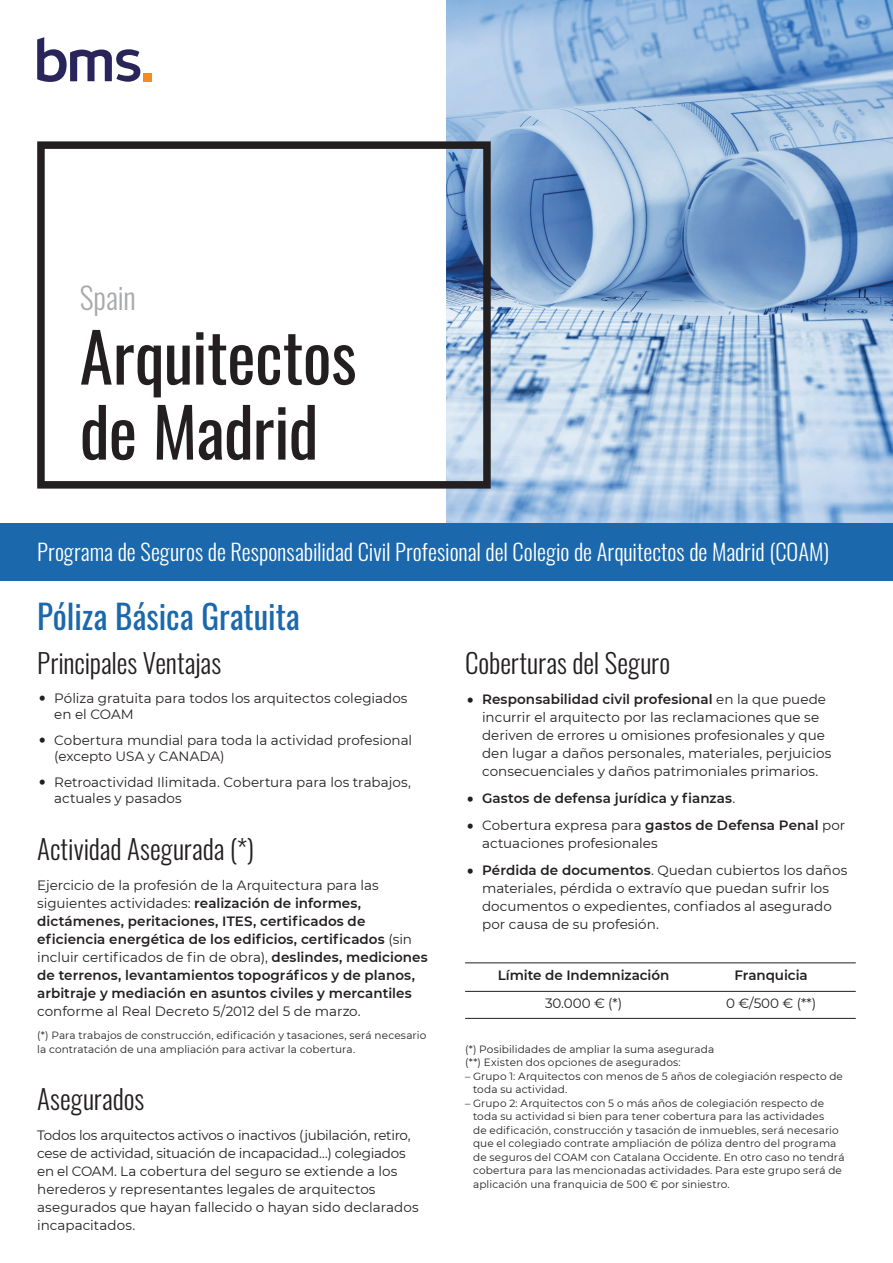
<style>
.page{position:relative;width:893px;height:1263px;background:#fff}
.page>*{position:absolute;margin:0;border:0;box-sizing:border-box;transform-origin:0 0}
.Cover_Title__45_50{font:67.5px/75px "Oswald";letter-spacing:-.01em;color:#231f20}
.Heading_1__22_28{font:33px "Oswald";color:#1b68ad}
.t1{font:33px "Montserrat";color:#231f20}
.Cover_Pre-Title__20{font:300 30px "Oswald";letter-spacing:-.005em;color:#a8a9ad}
.Heading_2__18_24{font:300 27px "Oswald";color:#231f20}
.Heading_2__18_24-2{font:300 22.5px "Oswald";color:#fff}
.Body_Copy__9_12{font:13.5px/18px "Montserrat";color:#231f20}
.Body_Copy__9_12-2{font:600 13.5px/18px "Montserrat";letter-spacing:.005em;color:#231f20}
.Main_text{font:600 13.5px "Montserrat";letter-spacing:-.005em;color:#231f20}
.Main_text-2{font:13.5px "Montserrat";letter-spacing:-.005em;color:#231f20}
.Footnote__7_9{font:10.5px/13.5px "Montserrat";letter-spacing:.015em;color:#231f20}
.s1{font-weight:400}
.s2{font-weight:600}
</style>
<div class="page">
<img style="left:446px;top:0;width:447px;height:523px">
<div style="left:0;top:523px;width:893px;height:58px;background:#1b68ad"></div>
<div style="left:37px;top:141px;width:454px;height:348px;border:8px solid #231f20"></div>
<hr style="left:465px;top:962px;width:391px;height:1px;background:#231f20">
<hr style="left:465px;top:991px;width:391px;height:1px;background:#231f20">
<hr style="left:465px;top:1018px;width:391px;height:1px;background:#231f20">
<div style="left:144px;top:73px;width:8px;height:8px;background:#f68b1f"></div>
<svg style="left:37px;top:37px;width:103px;height:45px"></svg>
<p class="Cover_Pre-Title__20" style="left:80px;top:271px;width:57px">Spain</p>
<p class="Cover_Title__45_50" style="left:80px;top:313px;width:278px">Arquitectos de Madrid</p>
<p class="Heading_2__18_24-2" style="left:37px;top:532px;width:794px">Programa de Seguros de Responsabilidad Civil Profesional del Colegio de Arquitectos de Madrid (COAM)</p>
<p class="Heading_1__22_28" style="left:37px;top:587px;width:264px">Póliza Básica Gratuita</p>
<p class="Heading_2__18_24" style="left:37px;top:639px;width:186px">Principales Ventajas</p>
<p class="t1" style="left:37px;top:676px;width:12px">ظ</p>
<p class="Body_Copy__9_12" style="left:54px;top:689px;width:355px;line-height:16.5px">Póliza gratuita para todos los arquitectos colegiados en el COAM</p>
<p class="t1" style="left:37px;top:718px;width:12px">ظ</p>
<p class="Body_Copy__9_12" style="left:54px;top:731px;width:360px;line-height:16.5px">Cobertura mundial para toda la actividad profesional (excepto USA y CANADA)</p>
<p class="t1" style="left:37px;top:760px;width:12px">ظ</p>
<p class="Body_Copy__9_12" style="left:54px;top:773px;width:358px;line-height:16.5px">Retroactividad Ilimitada. Cobertura para los trabajos, actuales y pasados</p>
<p class="Heading_2__18_24" style="left:37px;top:825px;width:218px">Actividad Asegurada (*)</p>
<p class="Body_Copy__9_12-2" style="left:37px;top:876px;width:392px"><span class="s1">Ejercicio de la profesión de la Arquitectura para las siguientes actividades:</span> realización de informes, dictámenes, peritaciones, ITES, certificados de eficiencia energética de los edificios, certificados <span class="s1">(sin incluir certificados de fin de obra),</span> deslindes, mediciones de terrenos, levantamientos topográficos y de planos, arbitraje y mediación en asuntos civiles y mercantiles <span class="s1">conforme al Real Decreto 5/2012 del 5 de marzo.</span></p>
<p class="Footnote__7_9" style="left:37px;top:1028px;width:391px">(*) Para trabajos de construcción, edificación y tasaciones, será necesario la contratación de una ampliación para activar la cobertura.</p>
<p class="Heading_2__18_24" style="left:37px;top:1074px;width:109px">Asegurados</p>
<p class="Body_Copy__9_12" style="left:37px;top:1125px;width:383px">Todos los arquitectos activos o inactivos (jubilación, retiro, cese de actividad, situación de incapacidad…) colegiados en el COAM. La cobertura del seguro se extiende a los herederos y representantes legales de arquitectos asegurados que hayan fallecido o hayan sido declarados incapacitados.</p>
<p class="Heading_2__18_24" style="left:465px;top:639px;width:207px">Coberturas del Seguro</p>
<p class="t1" style="left:465px;top:677px;width:12px">ظ</p>
<p class="Body_Copy__9_12" style="left:482px;top:690px;width:351px"><span class="s2">Responsabilidad civil profesional</span> en la que puede incurrir el arquitecto por las reclamaciones que se deriven de errores u omisiones profesionales y que den lugar a daños personales, materiales, perjuicios consecuenciales y daños patrimoniales primarios.</p>
<p class="t1" style="left:465px;top:776px;width:12px">ظ</p>
<p class="Body_Copy__9_12-2" style="left:482px;top:789px;width:255px">Gastos de defensa jurídica y fianzas<span class="s1">.</span></p>
<p class="t1" style="left:465px;top:803px;width:12px">ظ</p>
<p class="Body_Copy__9_12" style="left:482px;top:816px;width:365px">Cobertura expresa para <span class="s2">gastos de Defensa Penal</span> por actuaciones profesionales</p>
<p class="t1" style="left:465px;top:848px;width:12px">ظ</p>
<p class="Body_Copy__9_12" style="left:482px;top:861px;width:367px"><span class="s2">Pérdida de documentos</span>. Quedan cubiertos los daños materiales, pérdida o extravío que puedan sufrir los documentos o expedientes, confiados al asegurado por causa de su profesión.</p>
<p class="Main_text" style="left:498px;top:966px;width:173px">Límite de Indemnización</p>
<p class="Main_text" style="left:734px;top:966px;width:75px">Franquicia</p>
<p class="Main_text-2" style="left:545px;top:993px;width:79px">30.000 € (*)</p>
<p class="Main_text-2" style="left:726px;top:993px;width:91px">0 €/500 € (**)</p>
<p class="Footnote__7_9" style="left:465px;top:1042px;width:251px">(*) Posibilidades de ampliar la suma asegurada</p>
<p class="Footnote__7_9" style="left:465px;top:1055px;width:217px">(**) Existen dos opciones de asegurados:</p>
<p class="Footnote__7_9" style="left:473px;top:1069px;width:371px;text-indent:-8px">– Grupo 1: Arquitectos con menos de 5 años de colegiación respecto de toda su actividad.</p>
<p class="Footnote__7_9" style="left:473px;top:1096px;width:373px;text-indent:-8px">– Grupo 2: Arquitectos con 5 o más años de colegiación respecto de toda su actividad si bien para tener cobertura para las actividades<br>de edificación, construcción y tasación de inmuebles, será necesario que el colegiado contrate ampliación de póliza dentro del programa de seguros del COAM con Catalana Occidente. En otro caso no tendrá cobertura para las mencionadas actividades. Para este grupo será de aplicación una franquicia de 500 € por siniestro.</p>
</div>
